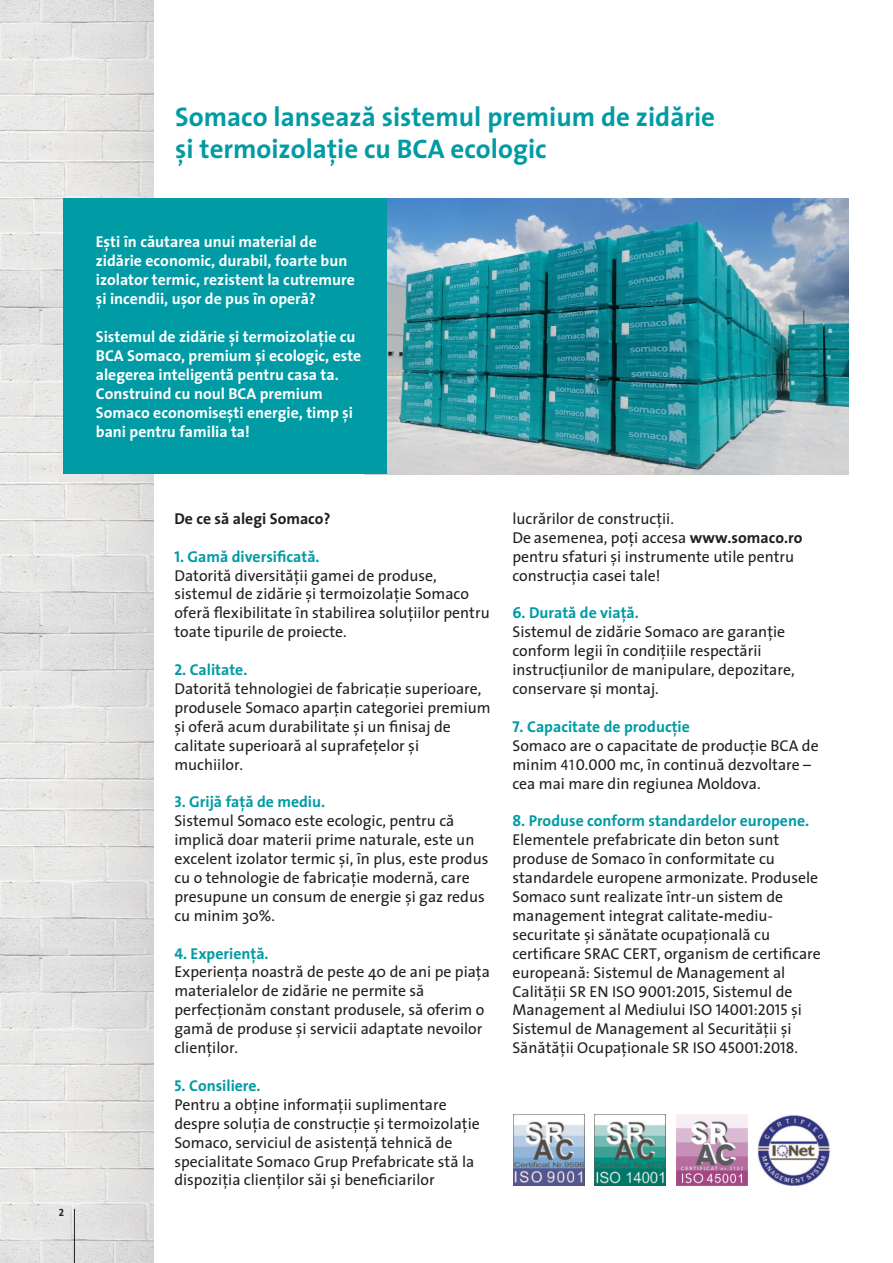
<style>
.page{position:relative;width:893px;height:1263px;background:#fff}
.page>*{position:absolute;margin:0;border:0;box-sizing:border-box;transform-origin:0 0}
.t1{font:700 27px/32.4px "The Sans";color:#009ba4}
.t2{font:15.75px/18.9px "The Sans";color:#231f20}
.t3{font:700 15.75px/18.9px "The Sans";color:#fff}
.t4{font:700 15.75px "The Sans";color:#009ba4}
.t5{font:700 15.75px "The Sans";color:#231f20}
.t6{font:10.5px "The Sans Bold Caps";color:#231f20}
.s1{font-family:"Arial"}
.s2{font-family:"The Sans Bold Caps";color:#009ba4}
.s3{font-weight:700;color:#009ba4}
.s4{font-weight:700}
.s5{font-family:"Myriad Pro";font-stretch:semi-condensed}
.s6{font-family:"The Sans Caps"}
</style>
<div class="page">
<img style="left:0;top:0;width:153px;height:145px">
<img style="left:0;top:145px;width:153px;height:156px">
<img style="left:0;top:301px;width:64px;height:166px">
<img style="left:0;top:467px;width:153px;height:160px">
<img style="left:0;top:627px;width:153px;height:166px">
<img style="left:0;top:793px;width:153px;height:155px">
<img style="left:0;top:948px;width:153px;height:167px">
<img style="left:0;top:1115px;width:153px;height:148px">
<img style="left:387px;top:199px;width:461px;height:275px">
<div style="left:64px;top:199px;width:323px;height:275px;background:#009ba4"></div>
<img style="left:513px;top:1115px;width:71px;height:71px">
<svg style="left:594px;top:1114px;width:72px;height:72px"></svg>
<img style="left:595px;top:1115px;width:71px;height:71px">
<img style="left:758px;top:1115px;width:71px;height:70px">
<img style="left:676px;top:1114px;width:71px;height:71px">
<hr style="left:74px;top:1209px;width:1px;height:54px;background:#231f20">
<p class="t6" style="left:59px;top:1208px;width:7px">2</p>
<h1 class="t1" style="left:175px;top:103px;width:541px">Somaco lansează sistemul premium de zidărie și termoizolație cu BCA ecologic</h1>
<p class="t3" style="left:96px;top:234px;width:260px">Ești în căutarea unui material de zidărie economic, durabil, foarte bun izolator termic, rezistent la cutremure și incendii, ușor de pus în operă?</p>
<p class="t3" style="left:96px;top:329px;width:267px">Sistemul de zidărie și termoiz<span class="s1">o</span>lație cu BCA Somaco, premium și ecologic, este alegerea inteligentă pentru casa ta.<br>Construind cu noul BCA premium Somaco economisești energie, timp și bani pentru familia ta!</p>
<p class="t5" style="left:174px;top:512px;width:158px">De ce să alegi Somaco?</p>
<p class="t2" style="left:174px;top:548px;width:317px"><span class="s2">1.</span> <span class="s3">Gamă diversificată.<br></span>Datorită diversității gamei de produse, sistemul de zidărie și termoizolație Somaco oferă flexibilitate în stabilirea soluțiilor pentru toate tipurile de proiecte.</p>
<p class="t2" style="left:174px;top:662px;width:318px"><span class="s2">2.</span> <span class="s3">Calitate.<br></span>Datorită tehnologiei de fabricație superioare, produsele Somaco aparțin categoriei premium și oferă acum durabilitate și un finisaj de calitate superioară al suprafețelor și muchiilor.</p>
<p class="t2" style="left:174px;top:794px;width:316px"><span class="s2">3.</span> <span class="s3">Grijă față de mediu.<br></span>Sistemul Somaco este ecologic, pentru că implică doar materii prime naturale, este un excelent izolator termic și, în plus, este produs cu o tehnologie de fabricație modernă, care presupune un consum de energie și gaz redus cu minim 30%.</p>
<p class="t2" style="left:174px;top:945px;width:317px"><span class="s2">4.</span> <span class="s3">Experiență.<br></span>Experiența noastră de peste 40 de ani pe piața materialelor de zidărie ne permite să perfecționăm constant produsele, să oferim o gamă de produse și servicii adaptat<span class="s1">e</span> nevoilor clienților.</p>
<p class="t2" style="left:174px;top:1077px;width:307px"><span class="s2">5.</span> <span class="s3">Consiliere.<br></span>Pentru a obține informații suplimentare despre soluția de construcție și termoizolație Somaco, serviciul de asistență tehnică de specialitate Somaco Grup Prefabricate stă la dispoziția clienților săi și beneficiarilor</p>
<p class="t2" style="left:512px;top:510px;width:292px">lucrărilor de construcții.<br>De asemenea, poți accesa <span class="s4">www.somaco.ro </span>pentru sfaturi și instrumente utile pentru construcția casei tale!</p>
<p class="t4" style="left:512px;top:606px;width:128px">6. Durată de viață.</p>
<p class="t2" style="left:512px;top:624px;width:284px">Sistemul de zidărie Somaco are garanție conform legii în condițiile respectării instruc<span class="s1">ț</span>iunilor de manipulare, depozitare, conservare <span class="s1">ș</span>i montaj.</p>
<p class="t2" style="left:512px;top:718px;width:308px"><span class="s2">7.</span> <span class="s3">Capacitate de producție<br></span>Somaco are o capacitate de producție BCA de minim <span class="s5">41</span><span class="s6">0.000</span> mc, în continuă dezvoltare – cea mai mare din regiunea Moldova.</p>
<p class="t4" style="left:512px;top:814px;width:298px">8. Produse conform standardelor europene.</p>
<p class="t2" style="left:512px;top:832px;width:310px">Elementele prefabricate din beton sunt produse de Somaco în conformitate cu standardele europene armonizate. Produsele Somaco sunt realizate într-un sistem de management integrat calitate<span class="s4">-</span>mediu&shy;securitate și sănătate ocupațională cu certificare SRAC CERT, organism de certificare europeană: Sistemul de Management al Calității SR EN ISO <span class="s6">9001:2015</span>, Sistemul de Management al Mediului ISO <span class="s6">14001:2015</span> și Sistemul de Management al Securității și Sănătății Ocupaționale SR ISO <span class="s6">45001:2018</span>.</p>
</div>
